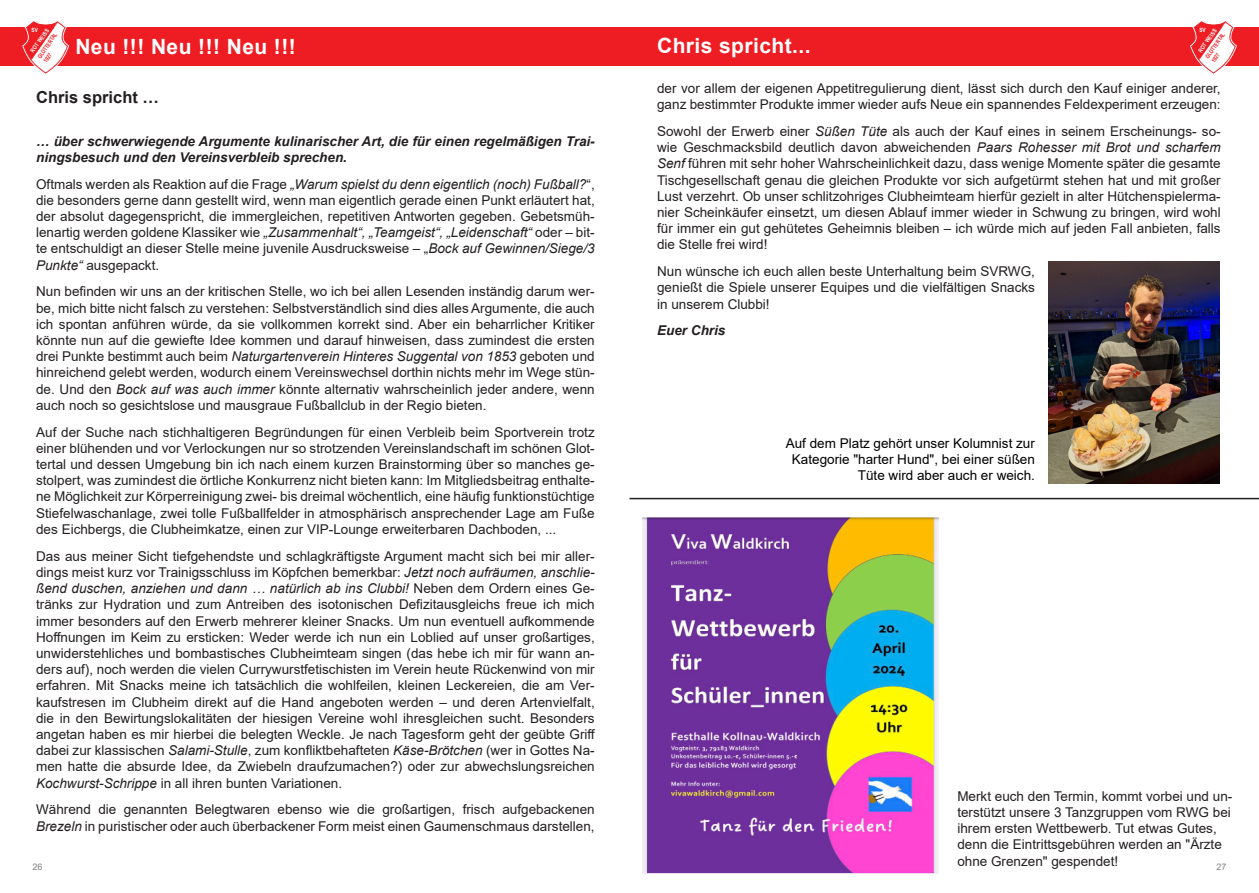
<style>
.page{position:relative;width:1259px;height:893px;background:#fff}
.page>*{position:absolute;margin:0;border:0;box-sizing:border-box;transform-origin:0 0}
.t1{font:700 21px "Arial";letter-spacing:.02em;color:#fff}
.t2{font:700 16.5px "Arial";color:#231f20}
.t3{font:13.5px/16.2px "Arial";color:#231f20;text-align:justify}
.t4{font:italic 700 13.5px/16.2px "Arial";color:#231f20}
.t5{font:13.5px/16.2px "Arial";color:#000;text-align:right}
.t6{font:9px "Arial";color:#808285}
.t7{font:700 5.85px/7.4px "Arial Narrow";color:#ee1d23;scale:.93 1}
.t8{font:700 5.85px "Arial Narrow";color:#fff}
.s1{font-style:italic}
</style>
<div class="page">
<div style="left:0;top:28px;width:629px;height:38px;background:#ee1d23"></div>
<div style="left:629px;top:28px;width:630px;height:38px;background:#ee1d23"></div>
<svg style="left:1188px;top:21px;width:50px;height:53px"></svg>
<svg style="left:21px;top:21px;width:49px;height:53px"></svg>
<img style="left:642px;top:517px;width:297px;height:356px">
<hr style="left:629px;top:498px;width:630px;height:1px;background:#231f20">
<img style="left:1048px;top:261px;width:171px;height:223px">
<p class="t8" style="left:28px;top:50px;width:30px;rotate:-55deg">ROT WEISS</p>
<p class="t8" style="left:32px;top:26px;width:8px">SV</p>
<p class="t7" style="left:36px;top:56px;width:34px;rotate:-55deg">GLOTTERTAL<br>1927</p>
<h1 class="t1" style="left:75px;top:32px;width:222px">Neu !!! Neu !!! Neu !!!</h1>
<p class="t2" style="left:36px;top:86px;width:124px">Chris spricht …</p>
<p class="t4" style="left:36px;top:133px;width:560px">… über schwerwiegende Argumente kulinarischer Art, die für einen regelmäßigen Trai&shy;ningsbesuch und den Vereinsverbleib sprechen.</p>
<p class="t3" style="left:36px;top:176px;width:560px">Oftmals werden als Reaktion auf die Frage <span class="s1">„Warum spielst du denn eigentlich (noch) Fußball?</span>“, die besonders gerne dann gestellt wird, wenn man eigentlich gerade einen Punkt erläutert hat, der absolut dagegenspricht, die immergleichen, repetitiven Antworten gegeben. Gebetsmüh&shy;lenartig werden goldene Klassiker wie <span class="s1">„Zusammenhalt“, „Teamgeist“, „Leidenschaft“</span> oder – bit&shy;te entschuldigt an dieser Stelle meine juvenile Ausdrucksweise – „<span class="s1">Bock auf Gewinnen/Siege/3<br>Punkte“</span> ausgepackt.</p>
<p class="t3" style="left:36px;top:283px;width:560px">Nun befinden wir uns an der kritischen Stelle, wo ich bei allen Lesenden inständig darum wer&shy;be, mich bitte nicht falsch zu verstehen: Selbstverständlich sind dies alles Argumente, die auch ich spontan anführen würde, da sie vollkommen korrekt sind. Aber ein beharrlicher Kritiker könnte nun auf die gewiefte Idee kommen und darauf hinweisen, dass zumindest die ersten drei Punkte bestimmt auch beim <span class="s1">Naturgartenverein Hinteres Suggental von 1853</span> geboten und hinreichend gelebt werden, wodurch einem Vereinswechsel dorthin nichts mehr im Wege stün&shy;de. Und den <span class="s1">Bock auf was auch immer</span> könnte alternativ wahrscheinlich jeder andere, wenn auch noch so gesichtslose und mausgraue Fußballclub in der Regio bieten.</p>
<p class="t3" style="left:36px;top:424px;width:560px">Auf der Suche nach stichhaltigeren Begründungen für einen Verbleib beim Sportverein trotz einer blühenden und vor Verlockungen nur so strotzenden Vereinslandschaft im schönen Glot&shy;tertal und dessen Umgebung bin ich nach einem kurzen Brainstorming über so manches ge&shy;stolpert, was zumindest die örtliche Konkurrenz nicht bieten kann: Im Mitgliedsbeitrag enthalte&shy;ne Möglichkeit zur Körperreinigung zwei- bis dreimal wöchentlich, eine häufig funktionstüchtige Stiefelwaschanlage, zwei tolle Fußballfelder in atmosphärisch ansprechender Lage am Fuße des Eichbergs, die Clubheimkatze, einen zur VIP-Lounge erweiterbaren Dachboden, ...</p>
<p class="t3" style="left:36px;top:548px;width:560px">Das aus meiner Sicht tiefgehendste und schlagkräftigste Argument macht sich bei mir aller&shy;dings meist kurz vor Trainigsschluss im Köpfchen bemerkbar: <span class="s1">Jetzt noch aufräumen, anschlie&shy;ßend duschen, anziehen und dann … natürlich ab ins Clubbi!</span> Neben dem Ordern eines Ge&shy;tränks zur Hydration und zum Antreiben des isotonischen Defizitausgleichs freue ich mich immer besonders auf den Erwerb mehrerer kleiner Snacks. Um nun eventuell aufkommende Hoffnungen im Keim zu ersticken: Weder werde ich nun ein Loblied auf unser großartiges, unwiderstehliches und bombastisches Clubheimteam singen (das hebe ich mir für wann an&shy;ders auf), noch werden die vielen Currywurstfetischisten im Verein heute Rückenwind von mir erfahren. Mit Snacks meine ich tatsächlich die wohlfeilen, kleinen Leckereien, die am Ver&shy;kaufstresen im Clubheim direkt auf die Hand angeboten werden – und deren Artenvielfalt, die in den Bewirtungslokalitäten der hiesigen Vereine wohl ihresgleichen sucht. Besonders angetan haben es mir hierbei die belegten Weckle. Je nach Tagesform geht der geübte Griff dabei zur klassischen <span class="s1">Salami-Stulle</span>, zum konfliktbehafteten <span class="s1">Käse-Brötchen</span> (wer in Gottes Na&shy;men hatte die absurde Idee, da Zwiebeln draufzumachen?) oder zur abwechslungsreichen <span class="s1">Kochwurst-Schrippe</span> in all ihren bunten Variationen.</p>
<p class="t3" style="left:36px;top:801px;width:560px">Während die genannten Belegtwaren ebenso wie die großartigen, frisch aufgebackenen<br><span class="s1">Brezeln</span> in puristischer oder auch überbackener Form meist einen Gaumenschmaus darstellen,</p>
<p class="t6" style="left:33px;top:860px;width:12px">26</p>
<h1 class="t1" style="left:657px;top:31px;width:155px">Chris spricht...</h1>
<p class="t8" style="left:1196px;top:50px;width:30px;rotate:-55deg">ROT WEISS</p>
<p class="t8" style="left:1199px;top:26px;width:8px">SV</p>
<p class="t7" style="left:1203px;top:56px;width:34px;rotate:-55deg">GLOTTERTAL<br>1927</p>
<p class="t3" style="left:657px;top:80px;width:565px">der vor allem der eigenen Appetitregulierung dient, lässt sich durch den Kauf einiger anderer, ganz bestimmter Produkte immer wieder aufs Neue ein spannendes Feldexperiment erzeugen:</p>
<p class="t3" style="left:657px;top:123px;width:565px">Sowohl der Erwerb einer <span class="s1">Süßen Tüte</span> als auch der Kauf eines in seinem Erscheinungs- so&shy;wie Geschmacksbild deutlich davon abweichenden <span class="s1">Paars Rohesser mit Brot und scharfem Senf</span> führen mit sehr hoher Wahrscheinlichkeit dazu, dass wenige Momente später die gesamte Tischgesellschaft genau die gleichen Produkte vor sich aufgetürmt stehen hat und mit großer Lust verzehrt. Ob unser schlitzohriges Clubheimteam hierfür gezielt in alter Hütchenspielerma&shy;nier Scheinkäufer einsetzt, um diesen Ablauf immer wieder in Schwung zu bringen, wird wohl für immer ein gut gehütetes Geheimnis bleiben – ich würde mich auf jeden Fall anbieten, falls die Stelle frei wird!</p>
<p class="t3" style="left:657px;top:263px;width:379px">Nun wünsche ich euch allen beste Unterhaltung beim SVRWG, genießt die Spiele unserer Equipes und die vielfältigen Snacks in unserem Clubbi!</p>
<p class="t4" style="left:657px;top:323px;width:70px">Euer Chris</p>
<p class="t5" style="left:786px;top:435px;width:251px">Auf dem Platz gehört unser Kolumnist zur<br>Kategorie "harter Hund", bei einer süßen<br>Tüte wird aber auch er weich.</p>
<p class="t3" style="left:957px;top:788px;width:276px;text-align:left">Merkt euch den Termin, kommt vorbei und un&shy;terstützt unsere 3 Tanzgruppen vom RWG bei ihrem ersten Wettbewerb. Tut etwas Gutes, denn die Eintrittsgebühren werden an "Ärzte ohne Grenzen" gespendet!</p>
<p class="t6" style="left:1216px;top:860px;width:12px">27</p>
</div>
